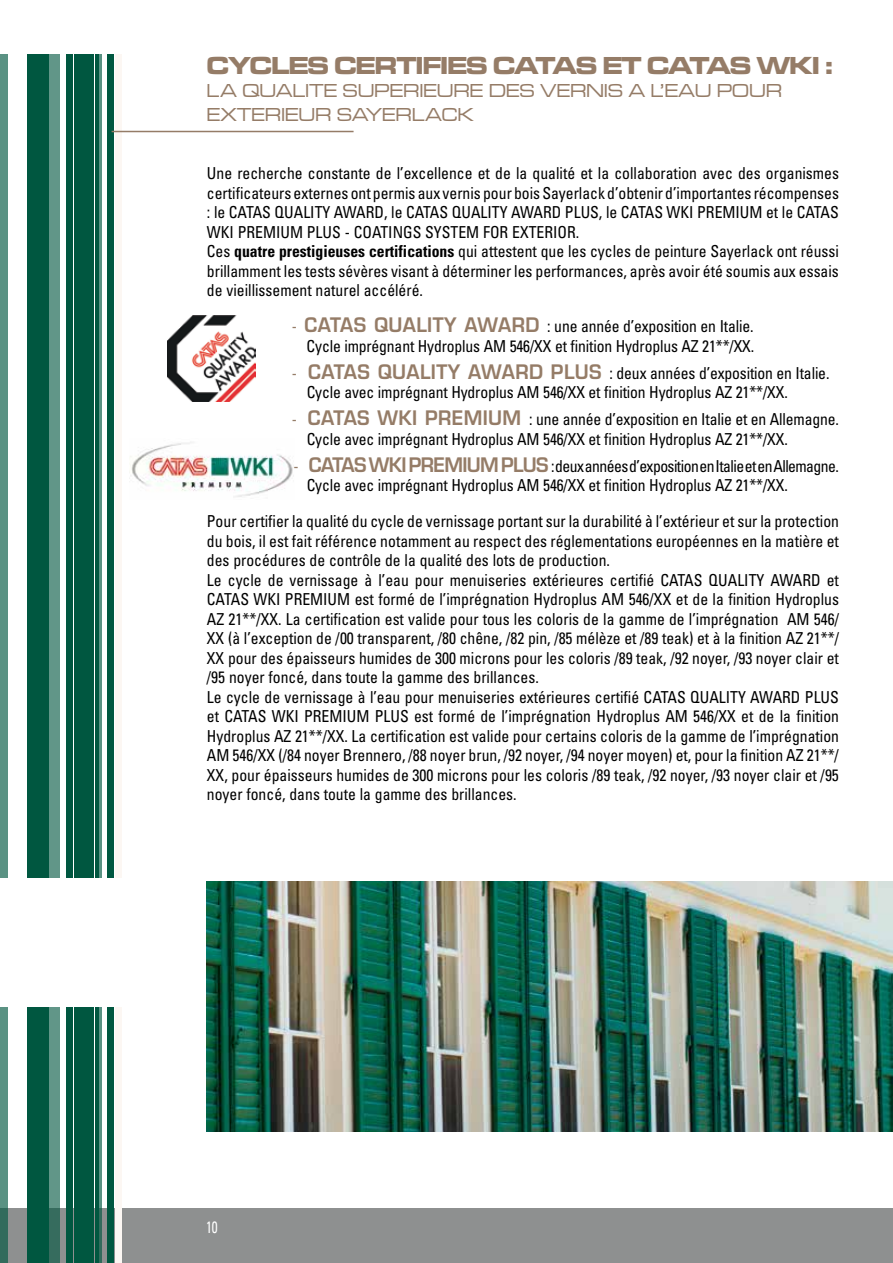
<style>
.page{position:relative;width:893px;height:1263px;background:#fff}
.page>*{position:absolute;margin:0;border:0;box-sizing:border-box;transform-origin:0 0}
.t1{font:25.5px "Microgramma D Bold Exte";letter-spacing:-.02em;color:#957c67;scale:.95 1}
.t2{font:19.5px/23.4px "Microgramma D Medi Exte";letter-spacing:.02em;color:#957c67;scale:.95 1}
.t3{font:condensed 16.5px/19.5px "Univers";color:#000;scale:.95 1}
.t4{font:condensed 16.5px "Univers";color:#fff;scale:.8 1}
.s1{font-weight:700}
.s2{color:#957c67}
.s3{font-family:"Eurostile";font-weight:600;font-stretch:normal;font-size:19.5px;color:#957c67}
</style>
<div class="page">
<div style="left:0;top:1209px;width:893px;height:54px;background:#8e9090"></div>
<div style="left:0;top:54px;width:8px;height:1209px;background:#5a9283"></div>
<div style="left:27px;top:54px;width:22px;height:1209px;background:#005740"></div>
<div style="left:49px;top:54px;width:11px;height:1209px;background:#619688"></div>
<div style="left:66px;top:54px;width:6px;height:1209px;background:#005740"></div>
<div style="left:74px;top:54px;width:6px;height:1209px;background:#005740"></div>
<div style="left:79px;top:54px;width:12px;height:1209px;background:#005740"></div>
<hr style="left:91px;top:54px;width:3px;height:1209px;background:#005740">
<hr style="left:96px;top:54px;width:3px;height:1209px;background:#005740">
<hr style="left:99px;top:54px;width:3px;height:1209px;background:#005740">
<hr style="left:108px;top:54px;width:3px;height:1209px;background:#005740">
<hr style="left:110px;top:54px;width:3px;height:1209px;background:#005740">
<div style="left:115px;top:54px;width:7px;height:1209px;background:#fcf7f3"></div>
<div style="left:0;top:878px;width:122px;height:22px;background:#fff"></div>
<div style="left:0;top:984px;width:122px;height:23px;background:#fff"></div>
<div style="left:0;top:885px;width:82px;height:115px;background:#fff"></div>
<div style="left:81px;top:885px;width:41px;height:115px;background:#fff"></div>
<hr style="left:112px;top:131px;width:242px;height:1px;background:#957c67">
<img style="left:129px;top:442px;width:165px;height:55px">
<img style="left:168px;top:315px;width:87px;height:87px">
<img style="left:206px;top:881px;width:687px;height:250px">
<h1 class="t1" style="left:207px;top:48px;width:661px">CYCLES CERTIFIES CATAS ET CATAS WKI :</h1>
<p class="t2" style="left:207px;top:78px;width:607px">LA QUALITE SUPERIEURE DES VERNIS A L’EAU POUR<br>EXTERIEUR SAYERLACK</p>
<p class="t3" style="left:207px;top:163px;width:667px">Une recherche constante de l’excellence et de la qualité et la collaboration avec des organismes certificateurs externes ont permis aux vernis pour bois Sayerlack d’obtenir d’importantes récompenses : le CATAS QUALITY AWARD, le CATAS QUALITY AWARD PLUS, le CATAS WKI PREMIUM et le CATAS WKI PREMIUM PLUS - COATINGS SYSTEM FOR EXTERIOR.<br>Ces <span class="s1">quatre prestigieuses certifications</span> qui attestent que les cycles de peinture Sayerlack ont réussi brillamment les tests sévères visant à déterminer les performances, après avoir été soumis aux essais de vieillissement naturel accéléré.</p>
<p class="t3" style="left:292px;top:316px;width:488px;text-align:right"><span class="s2">-</span> <span class="s3">CATAS QUALITY AWARD</span> : une année d’exposition en Italie.<br>Cycle imprégnant Hydroplus AM 546/XX et finition Hydroplus AZ 21**/XX.</p>
<p class="t3" style="left:307px;top:363px;width:552px;text-indent:-15px"><span class="s2">-</span> <span class="s3">CATAS QUALITY AWARD PLUS</span> : deux années d’exposition en Italie.<br>Cycle avec imprégnant Hydroplus AM 546/XX et finition Hydroplus AZ 21**/XX.</p>
<p class="t3" style="left:307px;top:409px;width:562px;text-indent:-15px"><span class="s2">-</span> <span class="s3">CATAS WKI PREMIUM</span> : une année d’exposition en Italie et en Allemagne.<br>Cycle avec imprégnant Hydroplus AM 546/XX et finition Hydroplus AZ 21**/XX.</p>
<p class="t3" style="left:307px;top:456px;width:562px;text-indent:-13px"><span class="s2">-</span> <span class="s3">CATAS WKI PREMIUM PLUS</span> : deux années d’exposition en Italie et en Allemagne.<br>Cycle avec imprégnant Hydroplus AM 546/XX et finition Hydroplus AZ 21**/XX.</p>
<p class="t3" style="left:207px;top:511px;width:667px">Pour certifier la qualité du cycle de vernissage portant sur la durabilité à l’extérieur et sur la protection du bois, il est fait référence notamment au respect des réglementations européennes en la matière et des procédures de contrôle de la qualité des lots de production.<br>Le cycle de vernissage à l’eau pour menuiseries extérieures certifié CATAS QUALITY AWARD et CATAS WKI PREMIUM est formé de l’imprégnation Hydroplus AM 546/XX et de la finition Hydroplus AZ 21**/XX. La certification est valide pour tous les coloris de la gamme de l’imprégnation AM 546/ XX (à l’exception de /00 transparent, /80 chêne, /82 pin, /85 mélèze et /89 teak) et à la finition AZ 21**/ XX pour des épaisseurs humides de 300 microns pour les coloris /89 teak, /92 noyer, /93 noyer clair et /95 noyer foncé, dans toute la gamme des brillances.<br>Le cycle de vernissage à l’eau pour menuiseries extérieures certifié CATAS QUALITY AWARD PLUS et CATAS WKI PREMIUM PLUS est formé de l’imprégnation Hydroplus AM 546/XX et de la finition Hydroplus AZ 21**/XX. La certification est valide pour certains coloris de la gamme de l’imprégnation AM 546/XX (/84 noyer Brennero, /88 noyer brun, /92 noyer, /94 noyer moyen) et, pour la finition AZ 21**/ XX, pour épaisseurs humides de 300 microns pour les coloris /89 teak, /92 noyer, /93 noyer clair et /95 noyer foncé, dans toute la gamme des brillances.</p>
<p class="t4" style="left:206px;top:1216px;width:16px">10</p>
</div>
